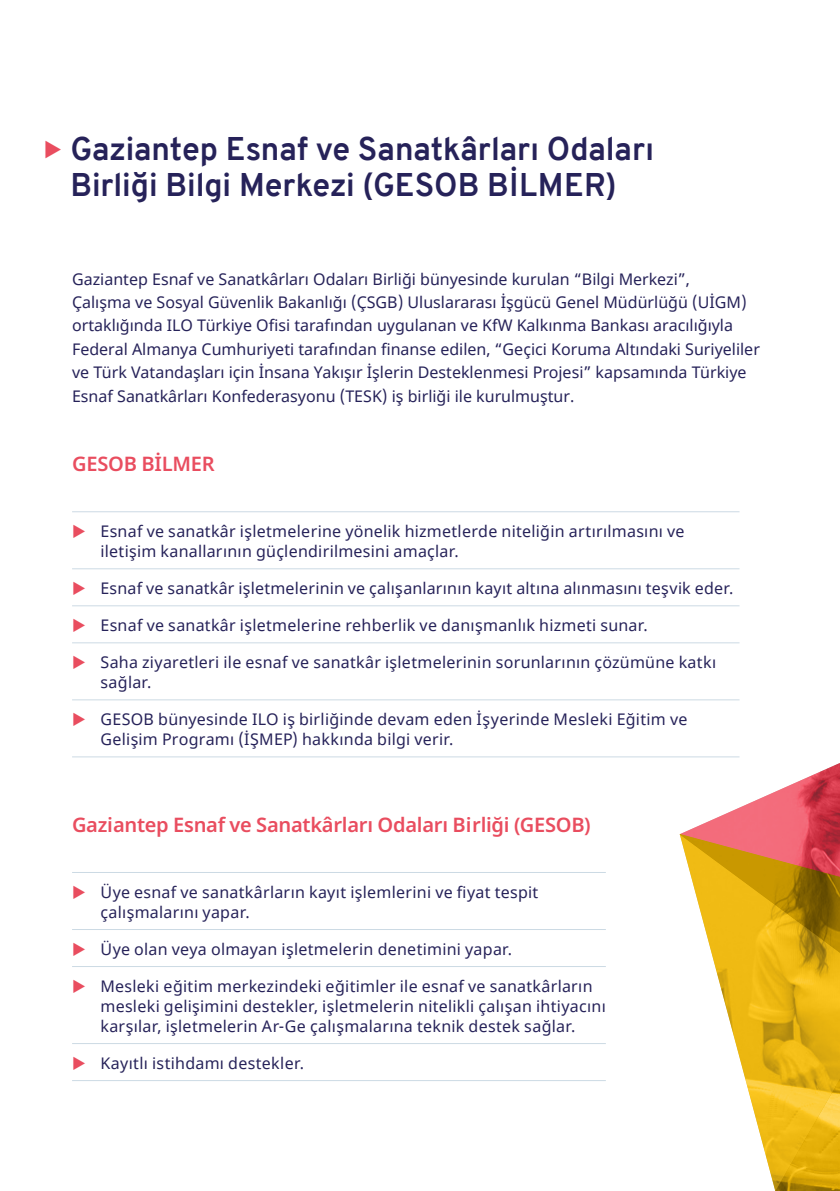
<style>
.page{position:relative;width:840px;height:1191px;background:#fff}
.page>*{position:absolute;margin:0;border:0;box-sizing:border-box;transform-origin:0 0}
.t1{font:700 32px/36px "Overpass";letter-spacing:-.005em;color:#262259}
.t2{font:600 20px "Noto Sans";letter-spacing:-.015em;color:#e94d5f}
.t3{font:16px/20px "Noto Sans";letter-spacing:.015em;color:#262259}
</style>
<div class="page">
<img style="left:759px;top:1097px;width:80px;height:94px">
<img style="left:679px;top:699px;width:160px;height:398px">
<hr style="left:72px;top:511px;width:667px;height:1px;background:#ccdae4">
<hr style="left:72px;top:568px;width:667px;height:1px;background:#ccdae4">
<hr style="left:72px;top:605px;width:667px;height:1px;background:#ccdae4">
<hr style="left:72px;top:642px;width:667px;height:1px;background:#ccdae4">
<hr style="left:72px;top:699px;width:667px;height:1px;background:#ccdae4">
<hr style="left:72px;top:756px;width:667px;height:1px;background:#ccdae4">
<hr style="left:72px;top:872px;width:533px;height:1px;background:#ccdae4">
<hr style="left:72px;top:929px;width:533px;height:1px;background:#ccdae4">
<hr style="left:72px;top:966px;width:533px;height:1px;background:#ccdae4">
<hr style="left:72px;top:1043px;width:533px;height:1px;background:#ccdae4">
<hr style="left:72px;top:1080px;width:533px;height:1px;background:#ccdae4">
<h1 class="t1" style="left:70px;top:131px;width:585px">Gaziantep Esnaf ve Sanatkârları Odaları<br>Birliği Bilgi Merkezi (GESOB BİLMER)</h1>
<p class="t3" style="left:72px;top:268px;width:689px;line-height:23.4px">Gaziantep Esnaf ve Sanatkârları Odaları Birliği bünyesinde kurulan “Bilgi Merkezi”,<br>Çalışma ve Sosyal Güvenlik Bakanlığı (ÇSGB) Uluslararası İşgücü Genel Müdürlüğü (UİGM) ortaklığında ILO Türkiye Ofisi tarafından uygulanan ve KfW Kalkınma Bankası aracılığıyla Federal Almanya Cumhuriyeti tarafından finanse edilen, “Geçici Koruma Altındaki Suriyeliler ve Türk Vatandaşları için İnsana Yakışır İşlerin Desteklenmesi Projesi” kapsamında Türkiye Esnaf Sanatkârları Konfederasyonu (TESK) iş birliği ile kurulmuştur.</p>
<p class="t2" style="left:72px;top:449px;width:144px">GESOB BİLMER</p>
<p class="t3" style="left:100px;top:522px;width:585px">Esnaf ve sanatkâr işletmelerine yönelik hizmetlerde niteliğin artırılmasını ve iletişim kanallarının güçlendirilmesini amaçlar.</p>
<p class="t3" style="left:100px;top:579px;width:634px">Esnaf ve sanatkâr işletmelerinin ve çalışanlarının kayıt altına alınmasını teşvik eder.</p>
<p class="t3" style="left:100px;top:616px;width:548px">Esnaf ve sanatkâr işletmelerine rehberlik ve danışmanlık hizmeti sunar.</p>
<p class="t3" style="left:100px;top:653px;width:617px">Saha ziyaretleri ile esnaf ve sanatkâr işletmelerinin sorunlarının çözümüne katkı sağlar.</p>
<p class="t3" style="left:100px;top:710px;width:588px">GESOB bünyesinde ILO iş birliğinde devam eden İşyerinde Mesleki Eğitim ve<br>Gelişim Programı (İŞMEP) hakkında bilgi verir.</p>
<p class="t2" style="left:72px;top:810px;width:519px">Gazi̇antep Esnaf ve Sanatkârları Odaları Bi̇rliği (GESOB)</p>
<p class="t3" style="left:100px;top:882px;width:439px">Üye esnaf ve sanatkârların kayıt işlemlerini ve fiyat tespit çalışmalarını yapar.</p>
<p class="t3" style="left:100px;top:939px;width:413px">Üye olan veya olmayan işletmelerin denetimini yapar.</p>
<p class="t3" style="left:100px;top:976px;width:506px">Mesleki eğitim merkezindeki eğitimler ile esnaf ve sanatkârların mesleki gelişimini destekler, işletmelerin nitelikli çalışan ihtiyacını karşılar, işletmelerin Ar-Ge çalışmalarına teknik destek sağlar.</p>
<p class="t3" style="left:100px;top:1053px;width:205px">Kayıtlı istihdamı destekler.</p>
</div>
